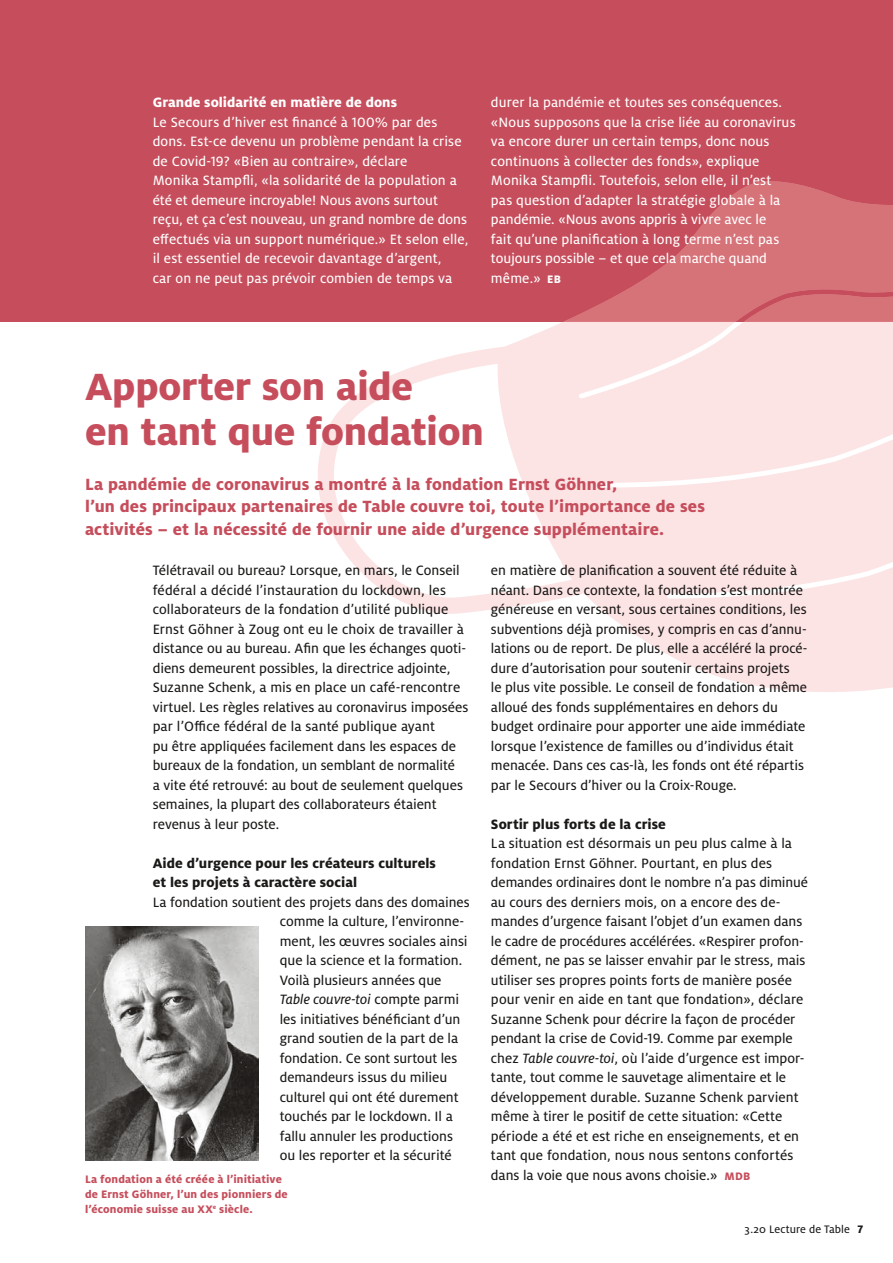
<style>
.page{position:relative;width:893px;height:1263px;background:#fff}
.page>*{position:absolute;margin:0;border:0;box-sizing:border-box;transform-origin:0 0}
.t1{font:800 42px/45px "Milo OT";letter-spacing:-.005em;color:#c64e5c}
.t2{font:800 18px/22.5px "Milo OT";letter-spacing:.005em;color:#c64e5c}
.t3{font:15px/19.5px "Milo OT Text";color:#1b1917}
.t4{font:15px/19.5px "Milo OT Text";letter-spacing:.005em;color:#fff}
.t5{font:800 15px/19.5px "Milo OT";letter-spacing:.005em;color:#1b1917}
.t6{font:800 15px "Milo OT";letter-spacing:.005em;color:#fff}
.t7{font:15px "Milo OT Text Ita";letter-spacing:-.005em;color:#1b1917}
.t8{font:800 12px/15px "Milo OT";letter-spacing:.01em;color:#c64e5c}
.t9{font:12px "Milo OT Text";letter-spacing:.005em;color:#1b1917}
.s1{font-family:"Milo OT";font-weight:800;font-size:12px}
.s2{font-family:"Milo OT Text"}
.s3{font-family:"Milo OT Text Ita"}
.s4{font-family:"Milo OT";font-weight:800;font-size:12px;color:#c64e5c}
.s5{font-family:"Milo OT";font-weight:800}
</style>
<div class="page">
<div style="left:0;top:0;width:893px;height:322px;background:#c64e5c"></div>
<svg style="left:318px;top:321px;width:575px;height:371px;fill:#fce4e5"></svg>
<svg style="left:564px;top:181px;width:329px;height:141px;fill:#d67379"></svg>
<img style="left:85px;top:926px;width:173px;height:234px">
<p class="t6" style="left:153px;top:94px;width:246px">Grande solidarité en matière de dons</p>
<p class="t4" style="left:153px;top:112px;width:317px">Le Secours d’hiver est financé à 100% par des dons. Est-ce devenu un problème pendant la crise de Covid-19? «Bien au contraire», déclare<br>Monika Stampfli, «la solidarité de la population a été et demeure incroyable! Nous avons surtout reçu, et ça c’est nouveau, un grand nombre de dons effectués via un support numérique.» Et selon elle, il est essentiel de recevoir davantage d’argent,<br>car on ne peut pas prévoir combien de temps va</p>
<p class="t4" style="left:491px;top:93px;width:306px">durer la pandémie et toutes ses conséquences. «Nous supposons que la crise liée au coronavirus va encore durer un certain temps, donc nous continuons à collecter des fonds», explique Monika Stampfli. Toutefois, selon elle, il n’est pas question d’adapter la stratégie globale à la pandémie. «Nous avons appris à vivre avec le<br>fait qu’une planification à long terme n’est pas toujours possible – et que cela marche quand même.» <span class="s1">EB</span></p>
<h1 class="t1" style="left:85px;top:364px;width:400px">Apporter son aide<br>en tant que fondation</h1>
<p class="t2" style="left:85px;top:473px;width:621px">La pandémie de coronavirus a montré à la fondation Ernst Göhner,<br>l’un des principaux partenaires de Table couvre toi, toute l’importance de ses activités – et la nécessité de fournir une aide d’urgence supplémentaire.</p>
<p class="t3" style="left:153px;top:561px;width:317px">Télétravail ou bureau? Lorsque, en mars, le Conseil fédéral a décidé l’instauration du lockdown, les collaborateurs de la fondation d’utilité publique Ernst Göhner à Zoug ont eu le choix de travailler à distance ou au bureau. Afin que les échanges quoti&shy;diens demeurent possibles, la directrice adjointe, Suzanne Schenk, a mis en place un café-rencontre virtuel. Les règles relatives au coronavirus imposées par l’Office fédéral de la santé publique ayant<br>pu être appliquées facilement dans les espaces de bureaux de la fondation, un semblant de normalité<br>a vite été retrouvé: au bout de seulement quelques semaines, la plupart des collaborateurs étaient revenus à leur poste.</p>
<p class="t5" style="left:153px;top:853px;width:285px">Aide d’urgence pour les créateurs culturels et les projets à caractère social</p>
<p class="t3" style="left:280px;top:892px;width:191px;text-indent:-127px">La fondation soutient des projets dans des domaines comme la culture, l’environne&shy;ment, les œuvres sociales ainsi que la science et la formation.<br>Voilà plusieurs années que</p>
<p class="t7" style="left:280px;top:991px;width:181px">Table couvre-toi <span class="s2">compte parmi</span></p>
<p class="t3" style="left:280px;top:1009px;width:182px">les initiatives bénéficiant d’un grand soutien de la part de la fondation. Ce sont surtout les demandeurs issus du milieu culturel qui ont été durement touchés par le lockdown. Il a fallu annuler les productions ou les reporter et la sécurité</p>
<p class="t3" style="left:491px;top:561px;width:318px">en matière de planification a souvent été réduite à néant. Dans ce contexte, la fondation s’est montrée généreuse en versant, sous certaines conditions, les subventions déjà promises, y compris en cas d’annu&shy;lations ou de report. De plus, elle a accéléré la procé&shy;dure d’autorisation pour soutenir certains projets<br>le plus vite possible. Le conseil de fondation a même alloué des fonds supplémentaires en dehors du budget ordinaire pour apporter une aide immédiate lorsque l’existence de familles ou d’individus était menacée. Dans ces cas-là, les fonds ont été répartis par le Secours d’hiver ou la Croix-Rouge.</p>
<p class="t5" style="left:491px;top:814px;width:177px">Sortir plus forts de la crise</p>
<p class="t3" style="left:491px;top:834px;width:318px">La situation est désormais un peu plus calme à la fondation Ernst Göhner. Pourtant, en plus des demandes ordinaires dont le nombre n’a pas diminué au cours des derniers mois, on a encore des de&shy;mandes d’urgence faisant l’objet d’un examen dans le cadre de procédures accélérées. «Respirer profon&shy;dément, ne pas se laisser envahir par le stress, mais utiliser ses propres points forts de manière posée pour venir en aide en tant que fondation», déclare Suzanne Schenk pour décrire la façon de procéder pendant la crise de Covid-19. Comme par exemple chez <span class="s3">Table couvre-toi</span>, où l’aide d’urgence est impor&shy;tante, tout comme le sauvetage alimentaire et le développement durable. Suzanne Schenk parvient même à tirer le positif de cette situation: «Cette période a été et est riche en enseignements, et en tant que fondation, nous nous sentons confortés</p>
<p class="t8" style="left:85px;top:1171px;width:198px">La fondation a été créée à l’initiative</p>
<p class="t3" style="left:491px;top:1165px;width:261px">dans la voie que nous avons choisie.» <span class="s4">MDB</span></p>
<p class="t8" style="left:85px;top:1186px;width:204px">de Ernst Göhner, l’un des pionniers de l’économie suisse au XX<sup>e</sup> siècle.</p>
<p class="t9" style="left:745px;top:1223px;width:120px">3.20 Lecture de Table <span class="s5">7</span></p>
</div>
